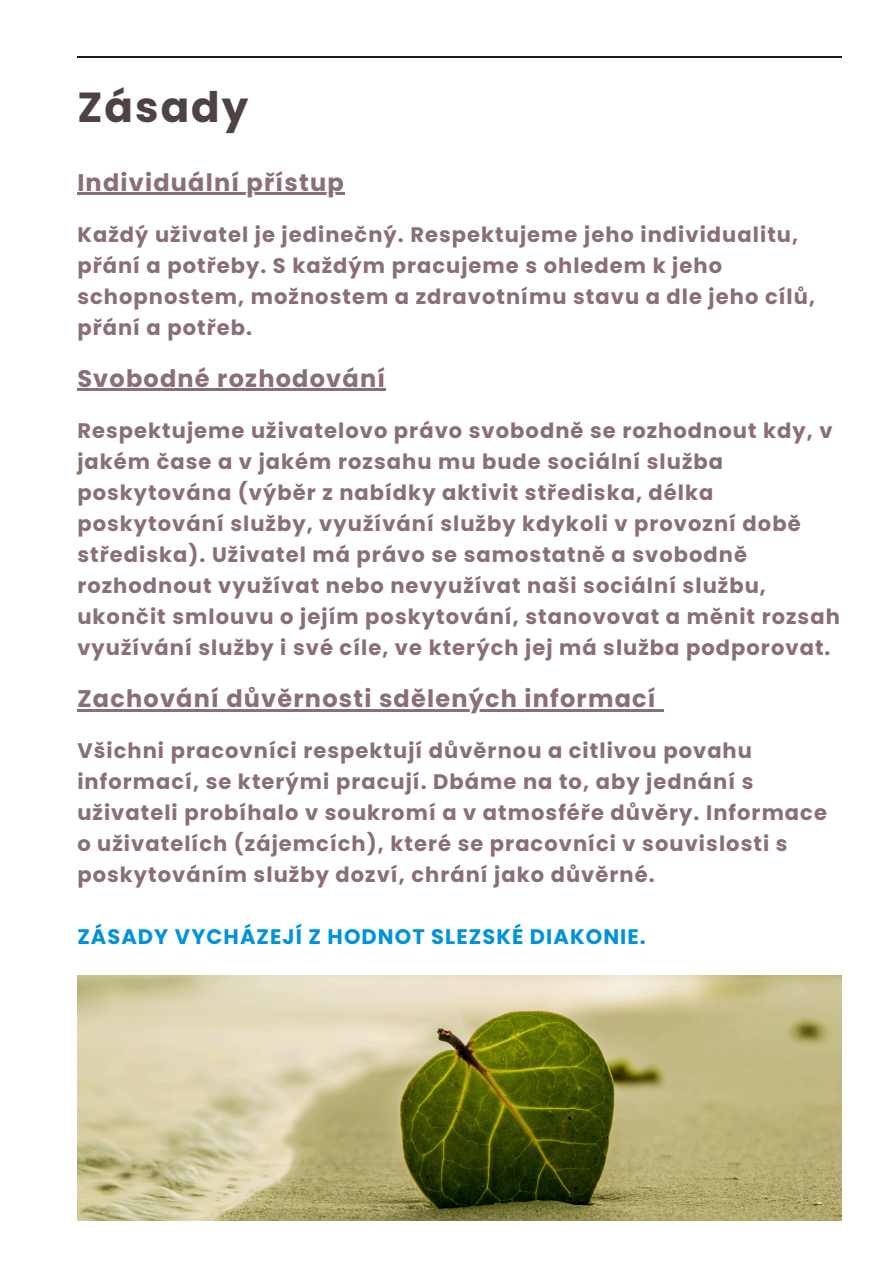
<style>
.page{position:relative;width:894px;height:1264px;background:#fff}
.page>*{position:absolute;margin:0;border:0;box-sizing:border-box;transform-origin:0 0}
.t1{font:700 42px "Poppins";letter-spacing:.05em;color:#4e4342}
.t2{font:700 24px "Poppins";letter-spacing:.05em;color:#8a6e7a}
.t3{font:700 21px/31px "Poppins";letter-spacing:.05em;color:#8a6e7a}
.t4{font:700 21px "Poppins";letter-spacing:.05em;color:#0093dc}
</style>
<div class="page">
<img style="left:77px;top:975px;width:764px;height:245px">
<hr style="left:77px;top:57px;width:764px;height:1px;background:#1b1b1b">
<hr style="left:77px;top:193px;width:268px;height:2px;background:#8a6e7a">
<hr style="left:77px;top:389px;width:309px;height:2px;background:#8a6e7a">
<hr style="left:77px;top:709px;width:579px;height:2px;background:#8a6e7a">
<svg style="left:656px;top:709px;width:7px;height:2px"></svg>
<h1 class="t1" style="left:77px;top:78px;width:173px">Zásady</h1>
<h2 class="t2" style="left:77px;top:166px;width:268px">Individuální přístup</h2>
<p class="t3" style="left:77px;top:219px;width:739px">Každý uživatel je jedinečný. Respektujeme jeho individualitu, přání a potřeby. S každým pracujeme s ohledem k jeho schopnostem, možnostem a zdravotnímu stavu a dle jeho cílů, přání a potřeb.</p>
<h2 class="t2" style="left:77px;top:362px;width:309px">Svobodné rozhodování</h2>
<p class="t3" style="left:77px;top:415px;width:763px">Respektujeme uživatelovo právo svobodně se rozhodnout kdy, v jakém čase a v jakém rozsahu mu bude sociální služba poskytována (výběr z nabídky aktivit střediska, délka poskytování služby, využívání služby kdykoli v provozní době střediska). Uživatel má právo se samostatně a svobodně rozhodnout využívat nebo nevyužívat naši sociální službu, ukončit smlouvu o jejím poskytování, stanovovat a měnit rozsah využívání služby i své cíle, ve kterých jej má služba podporovat.</p>
<h2 class="t2" style="left:77px;top:682px;width:579px">Zachování důvěrnosti sdělených informací</h2>
<p class="t3" style="left:77px;top:735px;width:751px">Všichni pracovníci respektují důvěrnou a citlivou povahu informací, se kterými pracují. Dbáme na to, aby jednání s uživateli probíhalo v soukromí a v atmosféře důvěry. Informace o uživatelích (zájemcích), které se pracovníci v souvislosti s poskytováním služby dozví, chrání jako důvěrné.</p>
<h3 class="t4" style="left:77px;top:922px;width:569px">ZÁSADY VYCHÁZEJÍ Z HODNOT SLEZSKÉ DIAKONIE.</h3>
</div>
